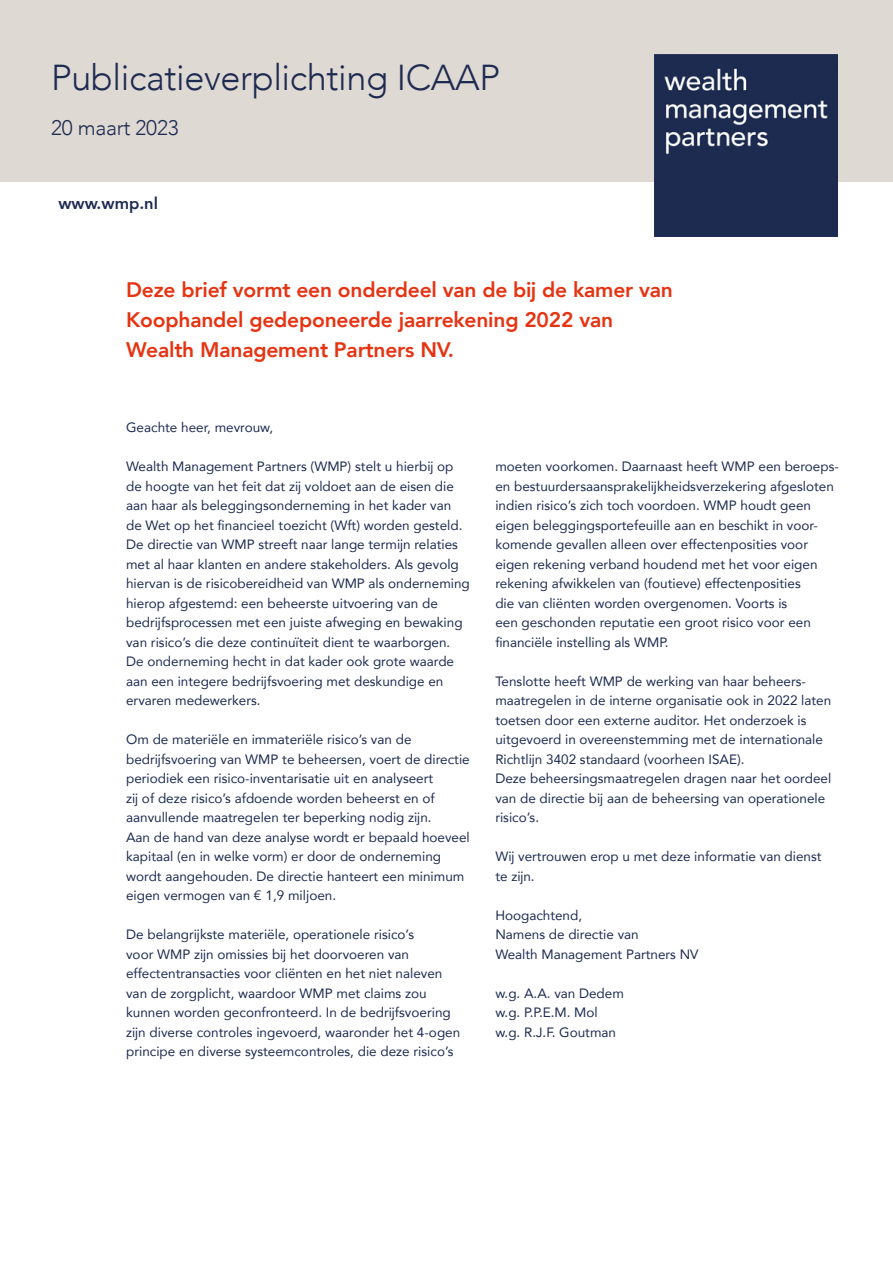
<style>
.page{position:relative;width:893px;height:1263px;background:#fff}
.page>*{position:absolute;margin:0;border:0;box-sizing:border-box;transform-origin:0 0}
.t1{font:300 36px "Avenir";letter-spacing:-.01em;color:#1e2b51}
.t2{font:800 21px/30px "Avenir";letter-spacing:-.01em;color:#e63312}
.t3{font:300 21px "Avenir";letter-spacing:-.01em;color:#1e2b51}
.t4{font:800 16.5px "Avenir";color:#1e2b51}
.t5{font:13.5px/19.5px "Avenir";color:#1e2b51}
</style>
<div class="page">
<div style="left:0;top:0;width:893px;height:182px;background:#dfd9d4"></div>
<img style="left:654px;top:54px;width:183px;height:183px">
<h1 class="t1" style="left:51px;top:56px;width:450px">Publicatieverplichting ICAAP</h1>
<h2 class="t3" style="left:51px;top:115px;width:129px">20 maart 2023</h2>
<p class="t4" style="left:58px;top:191px;width:101px">www.wmp.nl</p>
<h2 class="t2" style="left:126px;top:274px;width:548px">Deze brief vormt een onderdeel van de bij de kamer van<br>Koophandel gedeponeerde jaarrekening 2022 van<br>Wealth Management Partners NV.</h2>
<p class="t5" style="left:126px;top:417px;width:149px">Geachte heer, mevrouw,</p>
<p class="t5" style="left:126px;top:456px;width:345px">Wealth Management Partners (WMP) stelt u hierbij op de hoogte van het feit dat zij voldoet aan de eisen die aan haar als beleggingsonderneming in het kader van de Wet op het financieel toezicht (Wft) worden gesteld.<br>De directie van WMP streeft naar lange termijn relaties met al haar klanten en andere stakeholders. Als gevolg hiervan is de risicobereidheid van WMP als onderneming hierop afgestemd: een beheerste uitvoering van de bedrijfsprocessen met een juiste afweging en bewaking van risico’s die deze continuïteit dient te waarborgen.<br>De onderneming hecht in dat kader ook grote waarde aan een integere bedrijfsvoering met deskundige en ervaren medewerkers.</p>
<p class="t5" style="left:126px;top:729px;width:345px">Om de materiële en immateriële risico’s van de bedrijfsvoering van WMP te beheersen, voert de directie periodiek een risico-inventarisatie uit en analyseert<br>zij of deze risico’s afdoende worden beheerst en of aanvullende maatregelen ter beperking nodig zijn.<br>Aan de hand van deze analyse wordt er bepaald hoeveel kapitaal (en in welke vorm) er door de onderneming wordt aangehouden. De directie hanteert een minimum eigen vermogen van € 1,9 miljoen.</p>
<p class="t5" style="left:126px;top:924px;width:336px">De belangrijkste materiële, operationele risico’s<br>voor WMP zijn omissies bij het doorvoeren van effectentransacties voor cliënten en het niet naleven van de zorgplicht, waardoor WMP met claims zou kunnen worden geconfronteerd. In de bedrijfsvoering zijn diverse controles ingevoerd, waaronder het 4-ogen principe en diverse systeemcontroles, die deze risico’s</p>
<p class="t5" style="left:495px;top:456px;width:345px">moeten voorkomen. Daarnaast heeft WMP een beroeps&shy;en bestuurdersaansprakelijkheidsverzekering afgesloten indien risico’s zich toch voordoen. WMP houdt geen eigen beleggingsportefeuille aan en beschikt in voor&shy;komende gevallen alleen over effectenposities voor eigen rekening verband houdend met het voor eigen rekening afwikkelen van (foutieve) effectenposities<br>die van cliënten worden overgenomen. Voorts is<br>een geschonden reputatie een groot risico voor een financiële instelling als WMP.</p>
<p class="t5" style="left:495px;top:671px;width:337px">Tenslotte heeft WMP de werking van haar beheers&shy;maatregelen in de interne organisatie ook in 2022 laten toetsen door een externe auditor. Het onderzoek is uitgevoerd in overeenstemming met de internationale Richtlijn 3402 standaard (voorheen ISAE).<br>Deze beheersingsmaatregelen dragen naar het oordeel van de directie bij aan de beheersing van operationele risico’s.</p>
<p class="t5" style="left:495px;top:846px;width:328px">Wij vertrouwen erop u met deze informatie van dienst te zijn.</p>
<p class="t5" style="left:495px;top:905px;width:205px">Hoogachtend,<br>Namens de directie van<br>Wealth Management Partners NV</p>
<p class="t5" style="left:495px;top:983px;width:130px">w.g. A.A. van Dedem w.g. P.P.E.M. Mol w.g. R.J.F. Goutman</p>
</div>
